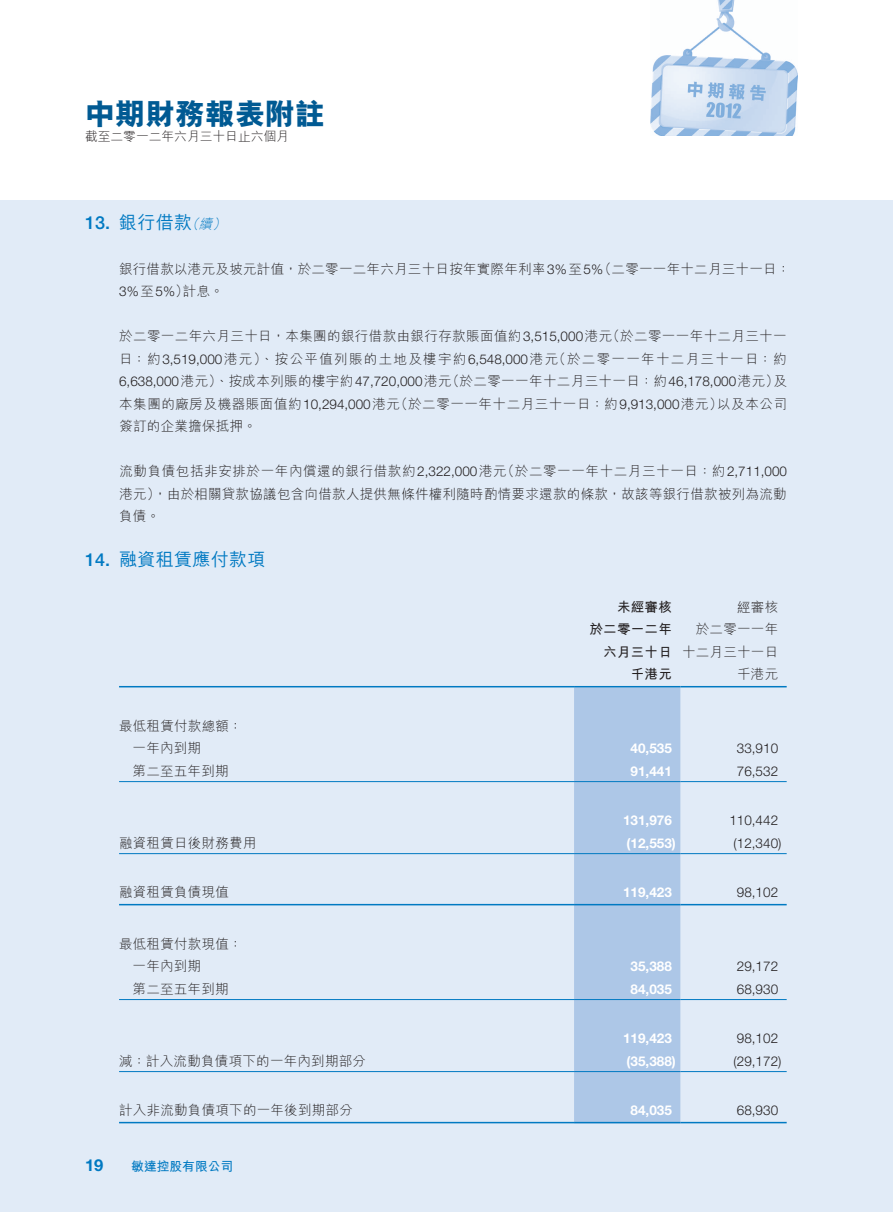
<style>
.page{position:relative;width:893px;height:1212px;background:#fff}
.page>*{position:absolute;margin:0;border:0;box-sizing:border-box;transform-origin:0 0}
.t1{font:800 30px "M Hei HK";color:#005a93}
.t2{font:500 18px "M Hei HK";letter-spacing:.02em;color:#0079c2}
.t3{font:500 18px "Helvetica Neue LT Std";color:#0079c2}
.t4{font:700 16.5px "Helvetica Neue LT Std";color:#0079c2}
.t5{font:300 13.5px/22.5px "M Hei HK";letter-spacing:.02em;color:#231f20}
.t6{font:300 13.5px "Helvetica Neue LT Std";color:#231f20}
.t7{font:300 13.5px/22.5px "M Hei HK";letter-spacing:.1em;color:#231f20}
.t8{font:700 13.5px "Helvetica Neue LT Std";color:#fff}
.t9{font:300 13.5px/22.5px "M Hei HK";letter-spacing:.04em;color:#231f20}
.t10{font:300 13.5px "M Hei HK";letter-spacing:.045em;color:#231f20}
.t11{font:700 13.5px "M Hei HK";letter-spacing:.02em;color:#231f20}
.t12{font:italic 300 13.5px "M Hei HK";color:#0079c2}
.t13{font:300 12.75px "M Hei HK";color:#231f20}
.t14{font:700 12.75px "M Hei HK";color:#0079c2}
.s1{font-family:"Helvetica Neue LT Std"}
.s2{font-family:"M Hei HK"}
</style>
<div class="page">
<div style="left:0;top:200px;width:893px;height:1012px;background:#e1ebf7"></div>
<img style="left:651px;top:0;width:147px;height:136px">
<div style="left:574px;top:687px;width:106px;height:435px;background:#adc7e7"></div>
<hr style="left:119px;top:686px;width:455px;height:1px;background:#0079c2">
<hr style="left:574px;top:686px;width:106px;height:1px;background:#0079c2">
<hr style="left:680px;top:686px;width:107px;height:1px;background:#0079c2">
<hr style="left:119px;top:781px;width:455px;height:1px;background:#0079c2">
<hr style="left:574px;top:781px;width:106px;height:1px;background:#0079c2">
<hr style="left:680px;top:781px;width:107px;height:1px;background:#0079c2">
<hr style="left:119px;top:853px;width:455px;height:1px;background:#0079c2">
<hr style="left:574px;top:853px;width:106px;height:1px;background:#0079c2">
<hr style="left:680px;top:853px;width:107px;height:1px;background:#0079c2">
<hr style="left:119px;top:904px;width:455px;height:1px;background:#0079c2">
<hr style="left:574px;top:904px;width:106px;height:1px;background:#0079c2">
<hr style="left:680px;top:904px;width:107px;height:1px;background:#0079c2">
<hr style="left:119px;top:999px;width:455px;height:1px;background:#0079c2">
<hr style="left:574px;top:999px;width:106px;height:1px;background:#0079c2">
<hr style="left:680px;top:999px;width:107px;height:1px;background:#0079c2">
<hr style="left:119px;top:1071px;width:455px;height:1px;background:#0079c2">
<hr style="left:574px;top:1071px;width:106px;height:1px;background:#0079c2">
<hr style="left:680px;top:1071px;width:107px;height:1px;background:#0079c2">
<hr style="left:119px;top:1122px;width:455px;height:1px;background:#0079c2">
<hr style="left:574px;top:1122px;width:106px;height:1px;background:#0079c2">
<hr style="left:680px;top:1122px;width:107px;height:1px;background:#0079c2">
<h1 class="t1" style="left:85px;top:98px;width:241px">中期財務報表附註</h1>
<p class="t13" style="left:85px;top:129px;width:205px">截至二零一二年六月三十日止六個月</p>
<h2 class="t3" style="left:85px;top:212px;width:27px">13.</h2>
<h2 class="t2" style="left:119px;top:209px;width:75px">銀行借款</h2>
<p class="t12" style="left:199px;top:217px;width:18px">續</p>
<p class="t12" style="left:185px;top:217px;width:18px">（</p>
<p class="t12" style="left:212px;top:217px;width:18px">(</p>
<p class="t5" style="left:598px;top:257px;width:194px">（二零一一年十二月三十一日：</p>
<p class="t5" style="left:183px;top:257px;width:422px;text-indent:-64px">銀行借款以港元及坡元計值，於二零一二年六月三十日按年實際年利率<span class="s1">3%</span>至<span class="s1">5%</span>計息。</p>
<p class="t6" style="left:119px;top:283px;width:71px">3%<span class="s2">至</span>5%<span class="s2">）</span></p>
<p class="t5" style="left:607px;top:325px;width:182px">（於二零一一年十二月三十一</p>
<p class="t5" style="left:552px;top:325px;width:236px;text-indent:-433px">於二零一二年六月三十日，本集團的銀行借款由銀行存款賬面值約<span class="s1">3,515,000</span>港元<br>（於二零一一年十二月三十一日：約</p>
<p class="t7" style="left:446px;top:347px;width:342px;text-indent:-327px">日：約<span class="s1">3,519,000</span>港元）、按公平值列賬的土地及樓宇約<span class="s1">6,548,000</span>港元<br>（於二零一一年十二月三十一日：約<span class="s1">46,178,000</span>港元及）</p>
<p class="t6" style="left:119px;top:373px;width:334px">6,638,000<span class="s2">港元）、按成本列賬的樓宇約</span>47,720,000<span class="s2">港元</span></p>
<p class="t9" style="left:394px;top:392px;width:330px">（於二零一一年十二月三十一日：約<span class="s1">9,913,000</span>港元）</p>
<p class="t9" style="left:119px;top:392px;width:282px">本集團的廠房及機器賬面值約<span class="s1">10,294,000</span>港元簽訂的企業擔保抵押。</p>
<p class="t5" style="left:717px;top:392px;width:71px">以及本公司</p>
<h2 class="t3" style="left:85px;top:549px;width:27px">14.</h2>
<p class="t10" style="left:501px;top:464px;width:288px">（於二零一一年十二月三十一日：約<span class="s1">2,711,000</span></p>
<p class="t5" style="left:119px;top:460px;width:669px">流動負債包括非安排於一年內償還的銀行借款約<span class="s1">2,322,000</span>港元<br>港元，）由於相關貸款協議包含向借款人提供無條件權利隨時酌情要求還款的條款，故該等銀行借款被列為流動負債。</p>
<h2 class="t2" style="left:119px;top:546px;width:148px">融資租賃應付款項</h2>
<p class="t11" style="left:617px;top:597px;width:56px">未經審核</p>
<p class="t5" style="left:737px;top:595px;width:43px">經審核</p>
<p class="t11" style="left:589px;top:619px;width:84px">於二零一二年</p>
<p class="t5" style="left:696px;top:618px;width:84px">於二零一一年</p>
<p class="t11" style="left:603px;top:642px;width:70px">六月三十日</p>
<p class="t5" style="left:682px;top:640px;width:98px">十二月三十一日</p>
<p class="t11" style="left:631px;top:664px;width:43px">千港元</p>
<p class="t5" style="left:737px;top:663px;width:43px">千港元</p>
<p class="t5" style="left:119px;top:714px;width:125px">最低租賃付款總額：</p>
<p class="t5" style="left:133px;top:737px;width:70px">一年內到期</p>
<p class="t8" style="left:631px;top:740px;width:43px">40,535</p>
<p class="t6" style="left:737px;top:740px;width:43px">33,910</p>
<p class="t5" style="left:133px;top:759px;width:98px">第二至五年到期</p>
<p class="t8" style="left:631px;top:762px;width:43px">91,441</p>
<p class="t6" style="left:737px;top:763px;width:43px">76,532</p>
<p class="t8" style="left:623px;top:812px;width:50px">131,976</p>
<p class="t6" style="left:729px;top:812px;width:50px">110,442</p>
<p class="t5" style="left:119px;top:831px;width:139px">融資租賃日後財務費用</p>
<p class="t8" style="left:627px;top:834px;width:51px">)12,553(</p>
<p class="t6" style="left:734px;top:835px;width:49px">)12,340(</p>
<p class="t5" style="left:119px;top:881px;width:111px">融資租賃負債現值</p>
<p class="t5" style="left:119px;top:932px;width:125px">最低租賃付款現值：</p>
<p class="t8" style="left:623px;top:884px;width:50px">119,423</p>
<p class="t6" style="left:737px;top:884px;width:43px">98,102</p>
<p class="t5" style="left:133px;top:955px;width:70px">一年內到期</p>
<p class="t8" style="left:631px;top:958px;width:43px">35,388</p>
<p class="t6" style="left:737px;top:958px;width:43px">29,172</p>
<p class="t5" style="left:133px;top:977px;width:98px">第二至五年到期</p>
<p class="t8" style="left:631px;top:980px;width:43px">84,035</p>
<p class="t6" style="left:737px;top:981px;width:43px">68,930</p>
<p class="t8" style="left:623px;top:1030px;width:50px">119,423</p>
<p class="t6" style="left:737px;top:1030px;width:43px">98,102</p>
<p class="t5" style="left:119px;top:1049px;width:249px">減：計入流動負債項下的一年內到期部分</p>
<p class="t8" style="left:627px;top:1052px;width:51px">)35,388(</p>
<p class="t6" style="left:734px;top:1053px;width:49px">)29,172(</p>
<p class="t5" style="left:119px;top:1099px;width:235px">計入非流動負債項下的一年後到期部分</p>
<p class="t8" style="left:631px;top:1102px;width:43px">84,035</p>
<p class="t6" style="left:737px;top:1102px;width:43px">68,930</p>
<p class="t4" style="left:85px;top:1154px;width:20px">19</p>
<p class="t14" style="left:131px;top:1157px;width:103px">敏達控股有限公司</p>
</div>
